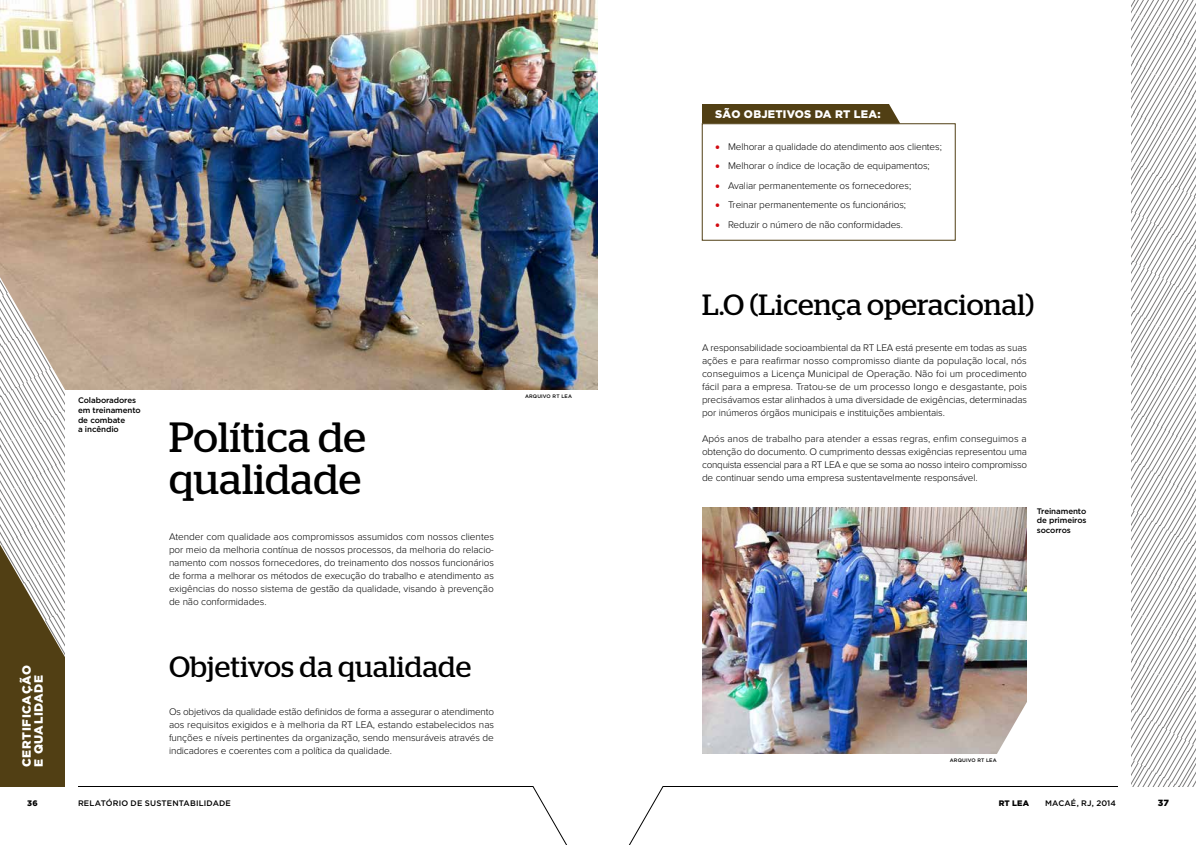
<style>
.page{position:relative;width:1196px;height:845px;background:#fff}
.page>*{position:absolute;margin:0;border:0;box-sizing:border-box;transform-origin:0 0}
.t1{font:42.2px/42.2px "Stag";letter-spacing:.005em;color:#000}
.t2{font:29.2px "Stag";letter-spacing:.01em;color:#000}
.t3{font:900 12px/12px "Gotham HTF";letter-spacing:.05em;color:#fff}
.t4{font:900 11px "Gotham HTF";letter-spacing:.02em;color:#fff}
.t5{font:300 10px/13px "Proxima Nova";letter-spacing:-.01em;color:#000;text-align:justify}
.t6{font:900 9px "Gotham HTF";color:#000}
.t7{font:500 8px/9.8px "Gotham HTF";letter-spacing:-.01em;color:#000}
.t8{font:500 8px "Gotham HTF";letter-spacing:.02em;color:#000}
.t9{font:500 8px "Gotham HTF";letter-spacing:.015em;color:#000}
.t10{font:900 8px "Gotham HTF";letter-spacing:.025em;color:#000}
.t11{font:500 5px "Gotham HTF";letter-spacing:.025em;color:#000}
.s1{font-family:"Utopia Std";font-weight:400;font-size:12px;color:#d20a11}
</style>
<div class="page">
<svg style="left:0;top:390px;width:65px;height:154px"></svg>
<svg style="left:1131px;top:0;width:65px;height:786px"></svg>
<svg style="left:78px;top:786px;width:489px;height:59px"></svg>
<svg style="left:629px;top:786px;width:489px;height:59px"></svg>
<div style="left:0;top:663px;width:65px;height:123px;background:#513f14"></div>
<svg style="left:0;top:544px;width:65px;height:119px"></svg>
<div style="left:702px;top:124px;width:254px;height:116px;border:1px solid #513f14"></div>
<svg style="left:702px;top:104px;width:198px;height:20px;background:#56451b"></svg>
<img style="left:0;top:0;width:598px;height:390px">
<img style="left:702px;top:507px;width:325px;height:247px">
<svg style="left:995px;top:696px;width:32px;height:58px"></svg>
<p class="t4" style="left:715px;top:108px;width:167px">SÃO OBJETIVOS DA RT LEA:</p>
<p class="t5" style="left:715px;top:140px;width:228px"><span class="s1">•</span> Melhorar a qualidade do atendimento aos clientes;</p>
<p class="t5" style="left:715px;top:159px;width:216px"><span class="s1">•</span> Melhorar o índice de locação de equipamentos;</p>
<p class="t5" style="left:715px;top:179px;width:198px"><span class="s1">•</span> Avaliar permanentemente os fornecedores;</p>
<p class="t5" style="left:715px;top:198px;width:193px"><span class="s1">•</span> Treinar permanentemente os funcionários;</p>
<p class="t5" style="left:715px;top:218px;width:190px"><span class="s1">•</span> Reduzir o número de não conformidades.</p>
<p class="t3" style="left:20px;top:767px;width:104px;rotate:-90deg">CERTIFICAÇÃO<br>E QUALIDADE</p>
<p class="t7" style="left:78px;top:395px;width:64px">Colaboradores em treinamento de combate<br>a incêndio</p>
<h1 class="t1" style="left:169px;top:415px;width:198px">Política de qualidade</h1>
<p class="t5" style="left:169px;top:530px;width:327px">Atender com qualidade aos compromissos assumidos com nossos clientes por meio da melhoria contínua de nossos processos, da melhoria do relacio&shy;namento com nossos fornecedores, do treinamento dos nossos funcionários de forma a melhorar os métodos de execução do trabalho e atendimento as exigências do nosso sistema de gestão da qualidade, visando à prevenção de não conformidades.</p>
<h2 class="t2" style="left:169px;top:649px;width:304px">Objetivos da qualidade</h2>
<p class="t5" style="left:169px;top:705px;width:327px">Os objetivos da qualidade estão definidos de forma a assegurar o atendimento aos requisitos exigidos e à melhoria da RT LEA, estando estabelecidos nas funções e níveis pertinentes da organização, sendo mensuráveis através de indicadores e coerentes com a política da qualidade.</p>
<p class="t11" style="left:525px;top:394px;width:48px">ARQUIVO RT LEA</p>
<h2 class="t2" style="left:702px;top:288px;width:334px">L.O (Licença operacional)</h2>
<p class="t5" style="left:702px;top:341px;width:327px">A responsabilidade socioambiental da RT LEA está presente em todas as suas ações e para reafirmar nosso compromisso diante da população local, nós conseguimos a Licença Municipal de Operação. Não foi um procedimento fácil para a empresa. Tratou-se de um processo longo e desgastante, pois precisávamos estar alinhados à uma diversidade de exigências, determinadas por inúmeros órgãos municipais e instituições ambientais.</p>
<p class="t5" style="left:702px;top:432px;width:327px">Após anos de trabalho para atender a essas regras, enfim conseguimos a obtenção do documento. O cumprimento dessas exigências representou uma conquista essencial para a RT LEA e que se soma ao nosso inteiro compromisso de continuar sendo uma empresa sustentavelmente responsável.</p>
<p class="t7" style="left:1037px;top:506px;width:51px;text-align:justify">Treinamento de primeiros socorros</p>
<p class="t11" style="left:950px;top:758px;width:48px">ARQUIVO RT LEA</p>
<p class="t10" style="left:27px;top:799px;width:12px">36</p>
<p class="t8" style="left:78px;top:799px;width:154px">RELATÓRIO DE SUSTENTABILIDADE</p>
<p class="t10" style="left:999px;top:799px;width:32px">RT LEA</p>
<p class="t9" style="left:1045px;top:799px;width:72px">MACAÉ, RJ, 2014</p>
<p class="t6" style="left:1158px;top:798px;width:13px">37</p>
</div>
